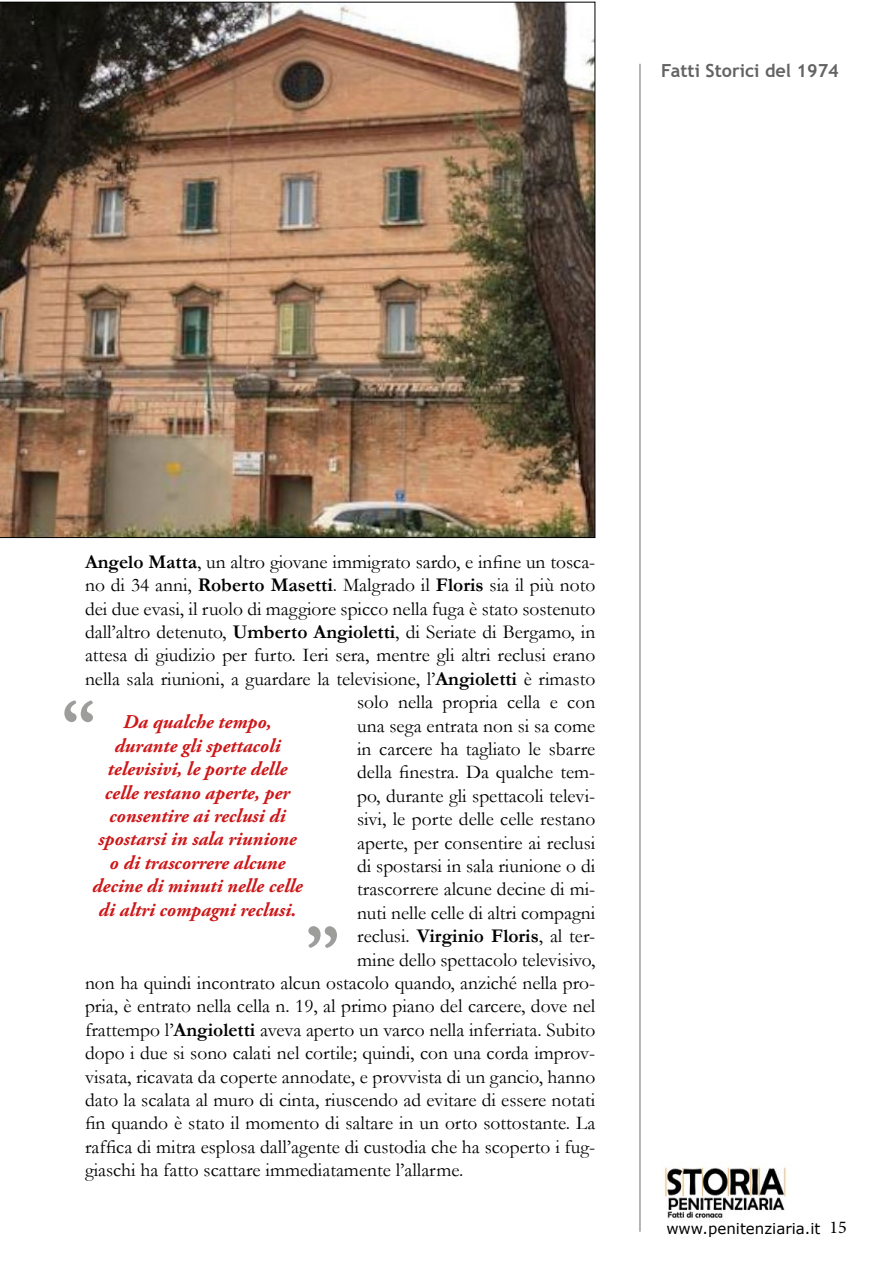
<style>
.page{position:relative;width:893px;height:1263px;background:#fff}
.page>*{position:absolute;margin:0;border:0;box-sizing:border-box;transform-origin:0 0}
.t1{font:700 69px "Garamond";color:#9d9d9c}
.t2{font:19.5px "Garamond";color:#000}
.t3{font:italic 700 19.5px/23.4px "Adobe Garamond Pro";color:#cd1719;text-align:center}
.t4{font:700 18px "Trebuchet MS";color:#646363}
.t5{font:15px "Verdana";color:#000}
.s1{font-weight:700}
.s2{font-family:"Minion Pro";font-size:18px}
</style>
<div class="page">
<hr style="left:639px;top:64px;width:2px;height:1168px;background:#9d9d9c">
<img style="left:664px;top:1166px;width:123px;height:53px">
<img style="left:0;top:2px;width:595px;height:536px">
<p class="t4" style="left:661px;top:59px;width:179px">Fatti Storici del 1974</p>
<p class="t2" style="left:85px;top:548px;width:512px"><span class="s1">Angelo Matta</span>, un altro giovane immigrato sardo, e infine un tosca-</p>
<p class="t2" style="left:85px;top:572px;width:512px">no di 34 anni, <span class="s1">Roberto Masetti</span>. Malgrado il <span class="s1">Floris</span> sia il più noto</p>
<p class="t2" style="left:85px;top:595px;width:512px">dei due evasi, il ruolo di maggiore spicco nella fuga è stato sostenuto</p>
<p class="t2" style="left:85px;top:619px;width:512px">dall’altro detenuto, <span class="s1">Umberto Angioletti</span>, di Seriate di Bergamo, in</p>
<p class="t2" style="left:85px;top:642px;width:512px">attesa di giudizio per furto. Ieri sera, mentre gli altri reclusi erano</p>
<p class="t2" style="left:85px;top:665px;width:512px">nella sala riunioni, a guardare la televisione, l’<span class="s1">Angioletti</span> è rimasto</p>
<p class="t2" style="left:357px;top:689px;width:240px">solo nella propria cella e con</p>
<p class="t2" style="left:357px;top:712px;width:240px">una sega entrata non si sa come</p>
<p class="t2" style="left:357px;top:736px;width:240px">in carcere ha tagliato le sbarre</p>
<p class="t2" style="left:357px;top:759px;width:240px">della finestra. Da qualche tem-</p>
<p class="t2" style="left:357px;top:782px;width:240px">po, durante gli spettacoli televi-</p>
<p class="t2" style="left:357px;top:806px;width:240px">sivi, le porte delle celle restano</p>
<p class="t2" style="left:357px;top:829px;width:240px">aperte, per consentire ai reclusi</p>
<p class="t2" style="left:357px;top:853px;width:240px">di spostarsi in sala riunione o di</p>
<p class="t2" style="left:357px;top:876px;width:240px">trascorrere alcune decine di mi-</p>
<p class="t2" style="left:357px;top:899px;width:240px">nuti nelle celle di altri compagni</p>
<p class="t2" style="left:357px;top:923px;width:240px">reclusi. <span class="s1">Virginio Floris</span>, al ter-</p>
<p class="t2" style="left:357px;top:946px;width:240px">mine dello spettacolo televisivo,</p>
<p class="t2" style="left:85px;top:970px;width:512px">non ha quindi incontrato alcun ostacolo quando, anziché nella pro-</p>
<p class="t2" style="left:85px;top:993px;width:512px">pria, è entrato nella cella n. 19, al primo piano del carcere, dove nel</p>
<p class="t2" style="left:85px;top:1016px;width:512px">frattempo l’<span class="s1">Angioletti</span> aveva aperto un varco nella inferriata. Subito</p>
<p class="t2" style="left:85px;top:1040px;width:512px">dopo i due si sono calati nel cortile; quindi, con una corda improv-</p>
<p class="t2" style="left:85px;top:1063px;width:512px">visata, ricavata da coperte annodate, e provvista di un gancio, hanno</p>
<p class="t2" style="left:85px;top:1087px;width:512px">dato la scalata al muro di cinta, riuscendo ad evitare di essere notati</p>
<p class="t2" style="left:85px;top:1110px;width:512px">fin quando è stato il momento di saltare in un orto sottostante. La</p>
<p class="t2" style="left:85px;top:1133px;width:512px">raffica di mitra esplosa dall’agente di custodia che ha scoperto i fug-</p>
<p class="t2" style="left:85px;top:1157px;width:380px">giaschi ha fatto scattare immediatamente l’allarme.</p>
<h1 class="t1" style="left:61px;top:676px;width:35px">“</h1>
<p class="t3" style="left:92px;top:711px;width:212px">Da qualche tempo, durante gli spettacoli televisivi, le porte delle celle restano aperte, per consentire ai reclusi di spostarsi in sala riunione o di trascorrere alcune decine di minuti nelle celle di altri compagni reclusi.</p>
<h1 class="t1" style="left:340px;top:972px;width:35px;rotate:-180deg">“</h1>
<p class="t5" style="left:666px;top:1218px;width:182px">www.penitenziaria.it <span class="s2">15</span></p>
</div>
